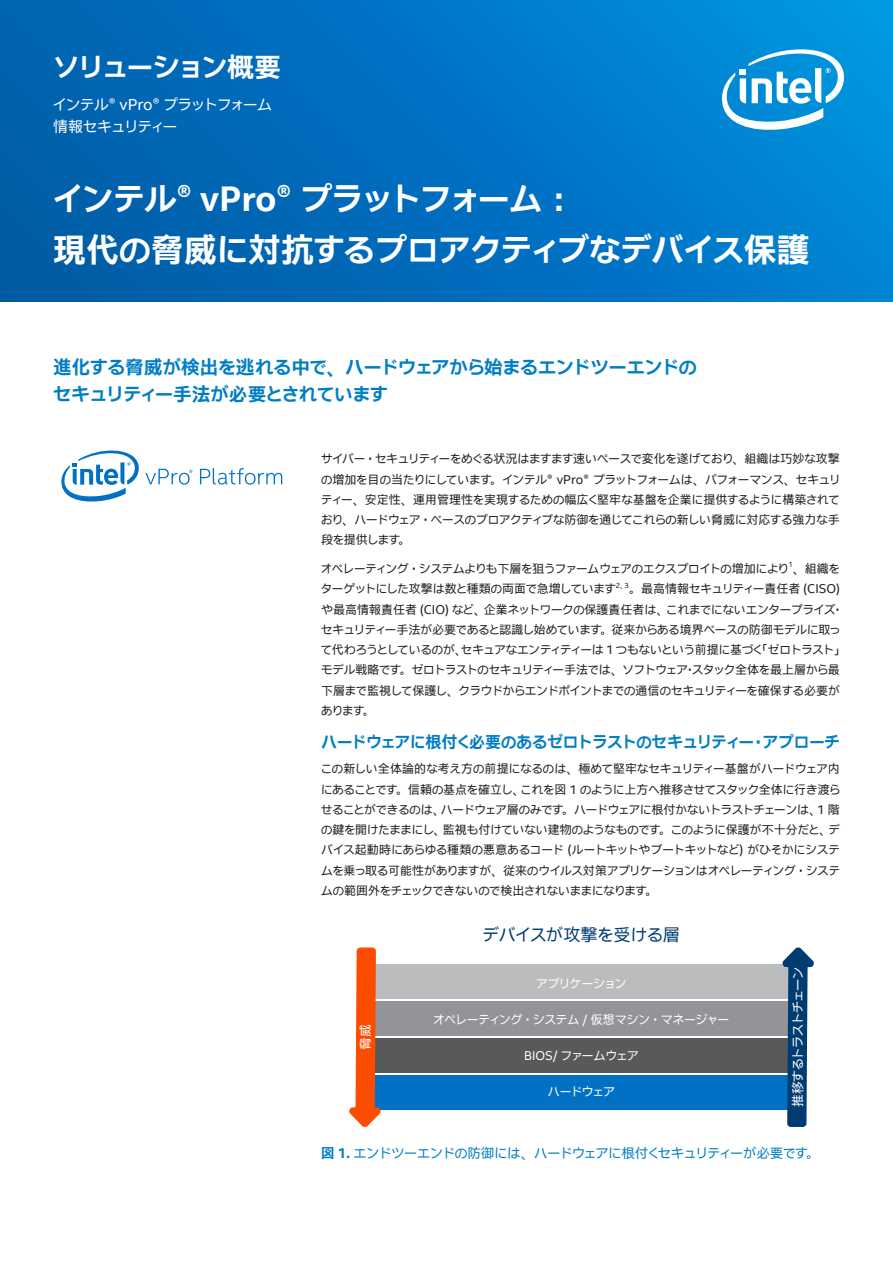
<style>
.page{position:relative;width:893px;height:1263px;background:#fff}
.page>*{position:absolute;margin:0;border:0;box-sizing:border-box;transform-origin:0 0}
.t1{font:700 33px/51px "Intel Clear Jpn Prop";color:#fff}
.t2{font:700 27px "Intel Clear Jpn Prop";color:#fff}
.t3{font:700 18.75px/27.2px "Intel Clear Jpn Prop";color:#007ec5}
.t4{font:17.25px "Intel Clear Jpn Prop";color:#003c71}
.t5{font:700 16.5px "Intel Clear Jpn Prop";color:#007ec5}
.t6{font:15px/21.8px "Intel Clear Jpn Prop";color:#fff}
.t7{font:13.5px "Intel Clear Jpn Prop";color:#007ec5}
.t8{font:12.75px "Intel Clear Jpn Prop";color:#fff}
.t9{font:12.15px "Intel Clear Jpn Prop";color:#fff}
.t10{font:12px/20.2px "Intel Clear Jpn Prop";color:#231f20;text-align:justify}
.t11{font:7.5px "Intel Clear";color:#231f20}
.s1{font-family:"Intel Clear";font-size:16.05px}
.s2{font-family:"Intel Clear";font-size:35.7px}
.s3{font-family:"Intel Clear";font-size:12.9px}
.s4{font-family:"Source Han Sans JP"}
.s5{font-family:"Intel Clear Jpn Prop";font-size:7.05px}
.s6{font-weight:700}
.s7{font-family:"Intel Clear";font-weight:700;font-size:14.55px}
</style>
<div class="page">
<div style="left:0;top:0;width:893px;height:301px;background:linear-gradient(to right,#005ba9,#008ada)"></div>
<svg style="left:720px;top:43px;width:126px;height:89px"></svg>
<svg style="left:200px;top:468px;width:82px;height:17px"></svg>
<svg style="left:61px;top:450px;width:131px;height:52px"></svg>
<div style="left:372px;top:964px;width:419px;height:35px;background:#babcbe"></div>
<div style="left:372px;top:1001px;width:419px;height:35px;background:#929497"></div>
<div style="left:372px;top:1038px;width:419px;height:34px;background:#58595b"></div>
<div style="left:372px;top:1075px;width:419px;height:35px;background:#0071c5"></div>
<svg style="left:777px;top:947px;width:37px;height:180px"></svg>
<svg style="left:349px;top:947px;width:37px;height:180px"></svg>
<h2 class="t2" style="left:53px;top:48px;width:230px">ソリューション概要</h2>
<p class="t6" style="left:53px;top:94px;width:221px">インテル<span class="s1">® vPro®</span> プラットフォーム情報セキュリティー</p>
<h1 class="t1" style="left:53px;top:174px;width:758px">インテル<span class="s2">® vPro®</span> プラットフォーム：<br>現代の脅威に対抗するプロアクティブなデバイス保護</h1>
<h3 class="t3" style="left:53px;top:354px;width:645px">進化する脅威が検出を逃れる中で、ハードウェアから始まるエンドツーエンドのセキュリティー手法が必要とされています</h3>
<p class="t10" style="left:321px;top:449px;width:520px">サイバー・セキュリティーをめぐる状況はますます速いペースで変化を遂げており、組織は巧妙な攻撃の増加を目の当たりにしています。インテル<span class="s3">® vPro®</span> プラットフォームは、パフォーマンス、セキュリティー、安定性、運用管理性を実現するための幅広く堅牢な基盤を<span class="s4">企</span>業に提供するように構築されており、ハードウェア・ベースのプロアクティブな防御を通じてこれらの新しい脅威に対応する強力な手段を提供します。</p>
<p class="t10" style="left:321px;top:559px;width:520px">オペレーティング・システムよりも下層を狙うファームウェアのエクスプロイトの増加により、組織を</p>
<p class="t11" style="left:788px;top:560px;width:6px">1</p>
<p class="t10" style="left:321px;top:579px;width:296px">ターゲットにした攻撃は数と種類の両面で急増しています</p>
<p class="t11" style="left:616px;top:580px;width:15px">2<span class="s5">、</span>3</p>
<p class="t10" style="left:321px;top:579px;width:520px;text-indent:308px">。最高情報セキュリティー責任者 <span class="s3">(CISO)</span>や最高情報責任者 <span class="s3">(CIO)</span> など、<span class="s4">企</span>業ネットワークの保護責任者は、これまでにないエンタープライズ・セキュリティー手法が必要であると認識し始めています。従来からある境界ベースの防御モデルに取って代わろうとしているのが、セキュアなエンティティーは <span class="s3">1</span> つもないという前提に基づく「ゼロトラスト」モデル戦略です。ゼロトラストのセキュリティー手法では、ソフトウェア・スタック全体を最上層から最下層まで監視して保護し、クラウドからエンドポイントまでの通信のセキュリティーを確保する必要があります。</p>
<h3 class="t5" style="left:321px;top:730px;width:520px">ハードウェアに根付く必要のあるゼロトラストのセキュリティー・アプローチ</h3>
<p class="t10" style="left:321px;top:759px;width:520px">この新しい全体論的な考え方の前提になるのは、極めて堅牢なセキュリティー基盤がハードウェア内にあることです。信頼の基点を確立し、これを図 <span class="s3">1</span> のように上方へ推移させてスタック全体に行き渡らせることができるのは、ハードウェア層のみです。ハードウェアに根付かないトラストチェーンは、 <span class="s3">1</span> 階の鍵を開けたままにし、監視も付けていない建物のようなものです。このように保護が不十分だと、デバイス起動時にあらゆる種類の悪意あるコード <span class="s3">(</span>ルートキットやブートキットなど<span class="s3">)</span> がひそかにシステムを乗っ取る可能性がありますが、従来のウイルス対策アプリケーションはオペレーティング・システムの範囲外をチェックできないので検出されないままになります。</p>
<p class="t8" style="left:357px;top:1050px;width:27px;rotate:-90deg">脅威</p>
<h3 class="t4" style="left:482px;top:924px;width:199px">デバイスが攻撃を受ける層</h3>
<p class="t9" style="left:536px;top:975px;width:92px">アプリケーション</p>
<p class="t9" style="left:433px;top:1012px;width:297px">オペレーティング・システム / 仮想マシン・マネージャー</p>
<p class="t9" style="left:524px;top:1048px;width:116px">BIOS/ ファームウェア</p>
<p class="t9" style="left:548px;top:1084px;width:69px">ハードウェア</p>
<p class="t8" style="left:790px;top:1107px;width:142px;rotate:-90deg">推移するトラストチェーン</p>
<p class="t7" style="left:321px;top:1144px;width:493px"><span class="s6">図</span> <span class="s7">1.</span> エンドツーエンドの防御には、ハードウェアに根付くセキュリティーが必要です。</p>
</div>
